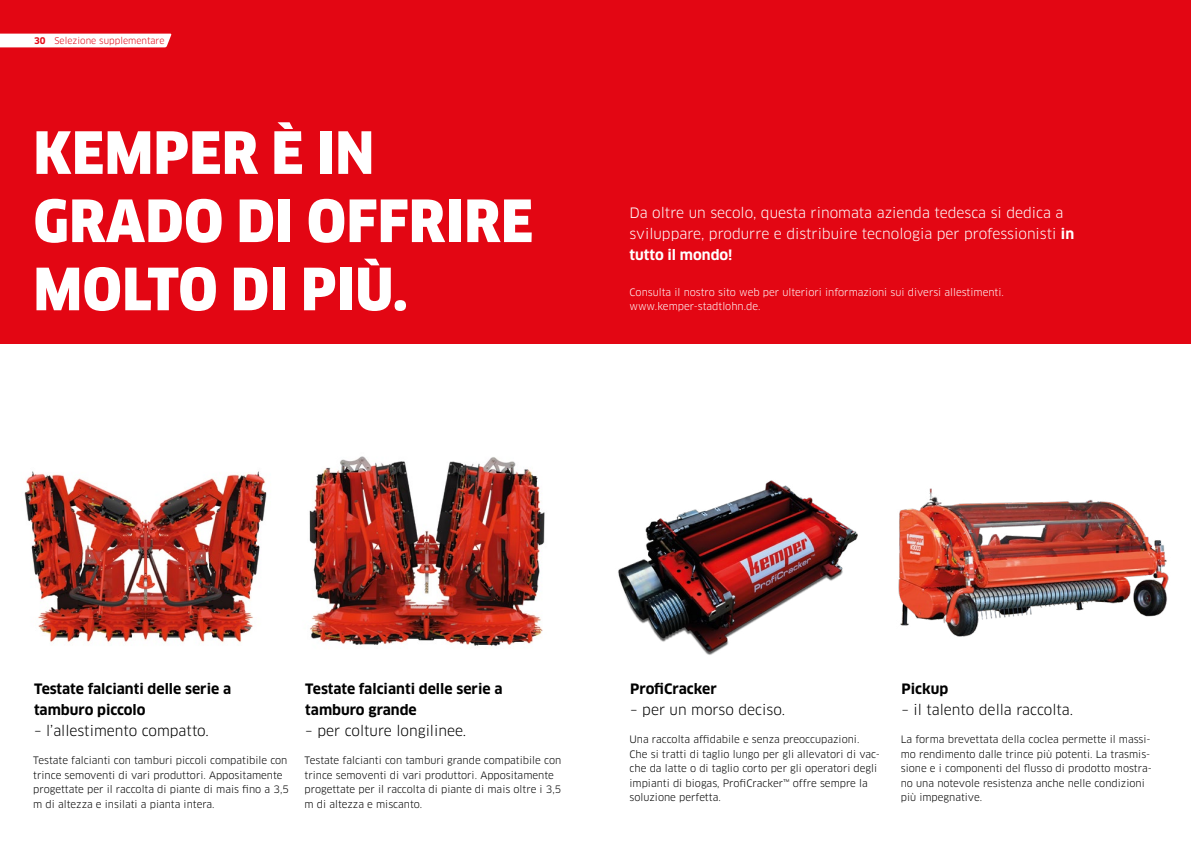
<style>
.page{position:relative;width:1191px;height:842px;background:#fff}
.page>*{position:absolute;margin:0;border:0;box-sizing:border-box;transform-origin:0 0}
.t1{font:900 condensed 56.8px/68.2px "Clan OT";letter-spacing:.01em;color:#fff}
.t2{font:14px/21px "Clan OT";color:#fff}
.t3{font:700 14px/21px "Clan OT";color:#000}
.t4{font:14px "Clan OT";color:#000}
.t5{font:10px/14.5px "Clan OT";color:#000}
.t6{font:10px/14.5px "Clan OT";color:#fff}
.t7{font:9px "Clan OT";color:#e30613}
.t8{font:700 9px "Clan OT";color:#e30613}
.s1{font-weight:700}
</style>
<div class="page">
<div style="left:0;top:0;width:1191px;height:344px;background:#e30613"></div>
<div style="left:0;top:34px;width:171px;height:13px;background:#fff"></div>
<img style="left:618px;top:480px;width:240px;height:175px">
<img style="left:898px;top:488px;width:271px;height:149px">
<img style="left:309px;top:456px;width:236px;height:190px">
<img style="left:24px;top:471px;width:243px;height:172px">
<p class="t8" style="left:34px;top:35px;width:13px">30</p>
<p class="t7" style="left:55px;top:35px;width:111px">Selezione supplementare</p>
<h1 class="t1" style="left:34px;top:120px;width:501px">KEMPER È IN<br>GRADO DI OFFRIRE<br>MOLTO DI PIÙ.</h1>
<h2 class="t2" style="left:629px;top:203px;width:446px">Da oltre un secolo, questa rinomata azienda tedesca si dedica a sviluppare, produrre e distribuire tecnologia per professionisti <span class="s1">in tutto il mondo!</span></h2>
<p class="t6" style="left:629px;top:285px;width:376px">Consulta il nostro sito web per ulteriori informazioni sui diversi allestimenti. www.kemper-stadtlohn.de.</p>
<h2 class="t3" style="left:34px;top:679px;width:199px">Testate falcianti delle serie a tamburo piccolo</h2>
<h2 class="t4" style="left:34px;top:723px;width:176px">– l’allestimento compatto.</h2>
<p class="t5" style="left:33px;top:753px;width:257px">Testate falcianti con tamburi piccoli compatibile con trince semoventi di vari produttori. Appositamente progettate per il raccolta di piante di mais fino a 3,5 m di altezza e insilati a pianta intera.</p>
<h2 class="t3" style="left:305px;top:679px;width:199px">Testate falcianti delle serie a tamburo grande</h2>
<h2 class="t4" style="left:305px;top:723px;width:162px">– per colture longilinee.</h2>
<p class="t5" style="left:304px;top:753px;width:258px">Testate falcianti con tamburi grande compatibile con trince semoventi di vari produttori. Appositamente progettate per il raccolta di piante di mais oltre i 3,5 m di altezza e miscanto.</p>
<h2 class="t3" style="left:630px;top:679px;width:88px">ProfiCracker</h2>
<h2 class="t4" style="left:630px;top:702px;width:156px">– per un morso deciso.</h2>
<p class="t5" style="left:629px;top:732px;width:252px">Una raccolta affidabile e senza preoccupazioni.<br>Che si tratti di taglio lungo per gli allevatori di vac&shy;che da latte o di taglio corto per gli operatori degli impianti di biogas, ProfiCracker™ offre sempre la soluzione perfetta.</p>
<h2 class="t3" style="left:901px;top:679px;width:48px">Pickup</h2>
<h2 class="t4" style="left:901px;top:702px;width:173px">– il talento della raccolta.</h2>
<p class="t5" style="left:900px;top:732px;width:252px">La forma brevettata della coclea permette il massi&shy;mo rendimento dalle trince più potenti. La trasmis&shy;sione e i componenti del flusso di prodotto mostra&shy;no una notevole resistenza anche nelle condizioni più impegnative.</p>
</div>
